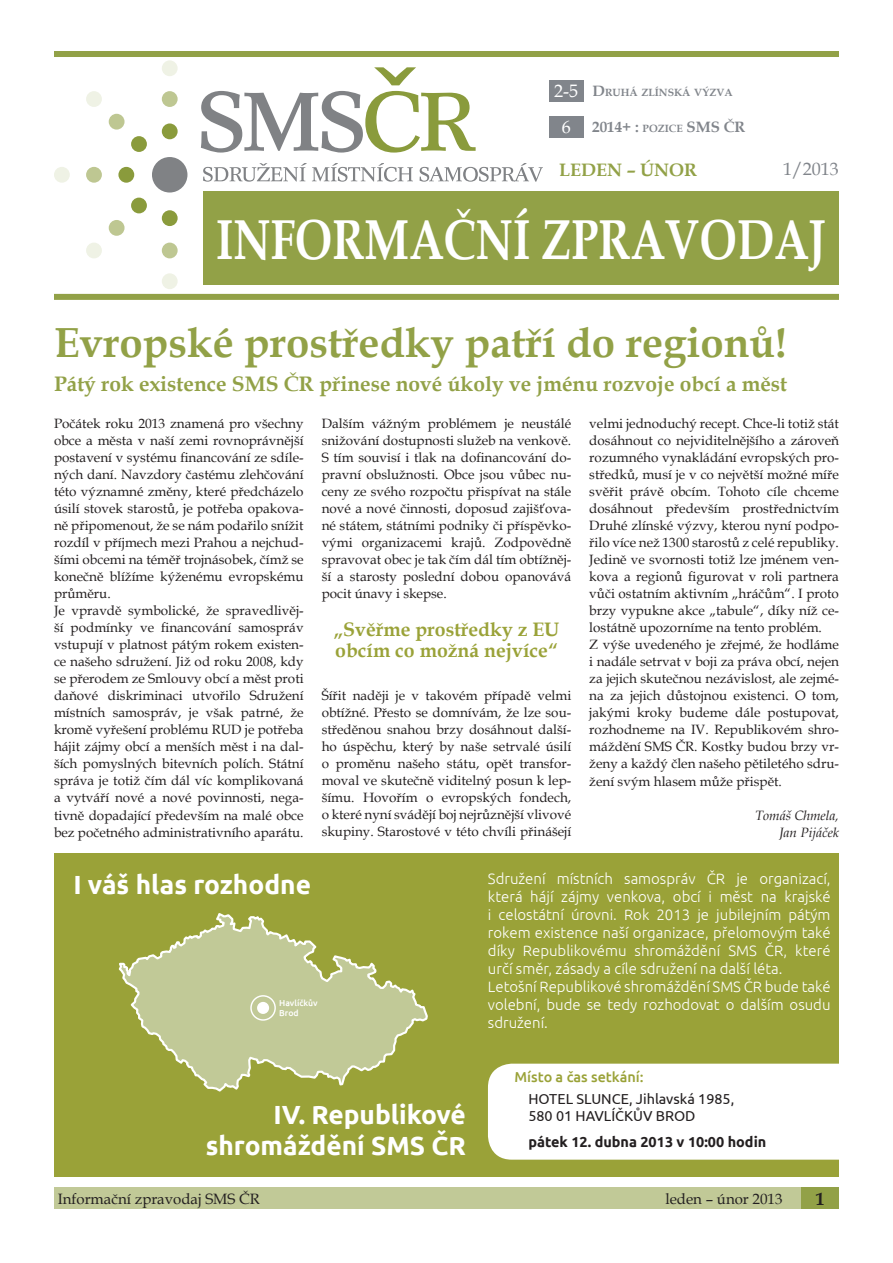
<style>
.page{position:relative;width:893px;height:1263px;background:#fff}
.page>*{position:absolute;margin:0;border:0;box-sizing:border-box;transform-origin:0 0}
.t1{font:700 56.25px "Book Antiqua";color:#fff;scale:.79 1}
.t2{font:700 42px "Book Antiqua";color:#92a147}
.t3{font:700 26.25px/31.5px "Ubuntu";color:#fff;text-align:right}
.t4{font:700 21px "Book Antiqua";color:#92a147}
.t5{font:700 19.5px/21px "Book Antiqua";color:#9aa238}
.t6{font:700 18px "Book Antiqua";color:#92a147}
.t7{font:18px "Book Antiqua";color:#81858b}
.t8{font:18px/36px "Book Antiqua";color:#fff;text-align:center}
.t9{font:700 18px "Book Antiqua";color:#231f20}
.t10{font:300 15px/18px "Ubuntu";color:#fff}
.t11{font:15px "Book Antiqua";color:#231f20}
.t12{font:700 15px "Book Antiqua";color:#81858b}
.t13{font:700 14.4px/26.2px "Ubuntu";color:#231f20}
.t14{font:14.4px/21.3px "Ubuntu";color:#231f20}
.t15{font:13.5px/17px "Book Antiqua";color:#231f20}
.t16{font:italic 13.5px/17px "Book Antiqua";color:#231f20;text-align:right}
.t17{font:700 10.5px "Book Antiqua";color:#81858b}
.t18{font:500 8.7px/10.4px "Ubuntu";color:#fff}
.s1{font-size:15px}
.s2{font-size:10.5px}
.s3{font-weight:500;color:#9aa238}
.s4{font-weight:400}
</style>
<div class="page">
<div style="left:54px;top:1187px;width:748px;height:22px;background:#c1c997"></div>
<div style="left:802px;top:1187px;width:37px;height:22px;background:#92a147"></div>
<svg style="left:201px;top:67px;width:275px;height:86px"></svg>
<svg style="left:203px;top:163px;width:340px;height:19px"></svg>
<div style="left:152px;top:157px;width:35px;height:36px;background:#808285;border-radius:50%"></div>
<div style="left:162px;top:123px;width:16px;height:16px;background:#8a9b3c;border-radius:50%"></div>
<div style="left:162px;top:91px;width:16px;height:16px;background:#bec792;border-radius:50%"></div>
<div style="left:162px;top:243px;width:16px;height:15px;background:#bec792;border-radius:50%"></div>
<div style="left:162px;top:210px;width:16px;height:16px;background:#8a9b3c;border-radius:50%"></div>
<div style="left:86px;top:167px;width:16px;height:16px;background:#bec792;border-radius:50%"></div>
<div style="left:118px;top:167px;width:16px;height:16px;background:#8a9b3c;border-radius:50%"></div>
<div style="left:86px;top:91px;width:16px;height:16px;background:#eff2e5;border-radius:50%"></div>
<div style="left:109px;top:114px;width:16px;height:16px;background:#bec792;border-radius:50%"></div>
<div style="left:131px;top:136px;width:16px;height:16px;background:#8a9b3c;border-radius:50%"></div>
<div style="left:86px;top:243px;width:16px;height:15px;background:#eff2e5;border-radius:50%"></div>
<div style="left:109px;top:220px;width:16px;height:16px;background:#bec792;border-radius:50%"></div>
<div style="left:131px;top:198px;width:16px;height:15px;background:#8a9b3c;border-radius:50%"></div>
<div style="left:162px;top:60px;width:16px;height:16px;background:#eff2e5;border-radius:50%"></div>
<div style="left:54px;top:167px;width:16px;height:16px;background:#eff2e5;border-radius:50%"></div>
<div style="left:162px;top:273px;width:16px;height:16px;background:#eff2e5;border-radius:50%"></div>
<div style="left:203px;top:192px;width:636px;height:93px;background:#92a147"></div>
<div style="left:54px;top:294px;width:785px;height:6px;background:#92a147"></div>
<div style="left:54px;top:51px;width:785px;height:6px;background:#92a147"></div>
<div style="left:549px;top:80px;width:35px;height:22px;background:#81858b"></div>
<div style="left:549px;top:116px;width:35px;height:22px;background:#81858b"></div>
<div style="left:54px;top:853px;width:785px;height:324px;background:#9aa238"></div>
<svg style="left:118px;top:913px;width:310px;height:179px"></svg>
<div style="left:250px;top:995px;width:26px;height:26px;border:1px solid #fff;border-radius:50%"></div>
<div style="left:257px;top:1002px;width:12px;height:12px;background:#fff;border-radius:50%"></div>
<div style="left:488px;top:1064px;width:351px;height:96px;background:#fff"></div>
<p class="t8" style="left:554px;top:73px;width:25px">2-5<br>6</p>
<p class="t17" style="left:592px;top:85px;width:142px"><span class="s1">D</span>RUHÁ ZLÍNSKÁ VÝZVA</p>
<p class="t12" style="left:592px;top:117px;width:155px">2014+ : <span class="s2">POZICE</span> SMS ČR</p>
<p class="t6" style="left:559px;top:158px;width:139px">LEDEN – ÚNOR</p>
<p class="t7" style="left:783px;top:157px;width:57px">1/2013</p>
<p class="t1" style="left:216px;top:201px;width:774px">INFORMAČNÍ ZPRAVODAJ</p>
<p class="t2" style="left:54px;top:314px;width:734px">Evropské prostředky patří do regionů!</p>
<p class="t4" style="left:54px;top:370px;width:735px">Pátý rok existence SMS ČR přinese nové úkoly ve jménu rozvoje obcí a měst</p>
<p class="t15" style="left:54px;top:415px;width:251px">Počátek roku 2013 znamená pro všechny obce a města v naší zemi rovnoprávnější postavení v systému financování ze sdíle&shy;ných daní. Navzdory častému zlehčování této významné změny, které předcházelo úsilí stovek starostů, je potřeba opakova&shy;ně připomenout, že se nám podařilo snížit rozdíl v příjmech mezi Prahou a nejchud&shy;šími obcemi na téměř trojnásobek, čímž se konečně blížíme kýženému evropskému průměru.<br>Je vpravdě symbolické, že spravedlivěj&shy;ší podmínky ve financování samospráv vstupují v platnost pátým rokem existen&shy;ce našeho sdružení. Již od roku 2008, kdy se přerodem ze Smlouvy obcí a měst proti daňové diskriminaci utvořilo Sdružení místních samospráv, je však patrné, že kromě vyřešení problému RUD je potřeba hájit zájmy obcí a menších měst i na dal&shy;ších pomyslných bitevních polích. Státní správa je totiž čím dál víc komplikovaná a vytváří nové a nové povinnosti, nega&shy;tivně dopadající především na malé obce bez početného administrativního aparátu.</p>
<p class="t15" style="left:322px;top:415px;width:251px;text-align:justify">Dalším vážným problémem je neustálé snižování dostupnosti služeb na venkově.<br>S tím souvisí i tlak na dofinancování do&shy;pravní obslužnosti. Obce jsou vůbec nu&shy;ceny ze svého rozpočtu přispívat na stále nové a nové činnosti, doposud zajišťova&shy;né státem, státními podniky či příspěvko&shy;vými organizacemi krajů. Zodpovědně spravovat obec je tak čím dál tím obtížněj&shy;ší a starosty poslední dobou opanovává pocit únavy i skepse.</p>
<p class="t5" style="left:334px;top:619px;width:227px">„Svěřme prostředky z EU obcím co možná nejvíce“</p>
<p class="t15" style="left:322px;top:687px;width:251px;text-align:justify">Šířit naději je v takovém případě velmi obtížné. Přesto se domnívám, že lze sou&shy;středěnou snahou brzy dosáhnout další&shy;ho úspěchu, který by naše setrvalé úsilí o proměnu našeho státu, opět transfor&shy;moval ve skutečně viditelný posun k lep&shy;šímu. Hovořím o evropských fondech, o které nyní svádějí boj nejrůznější vlivové skupiny. Starostové v této chvíli přinášejí</p>
<p class="t15" style="left:589px;top:415px;width:251px">velmi jednoduchý recept. Chce-li totiž stát dosáhnout co nejviditelnějšího a zároveň rozumného vynakládání evropských pro&shy;středků, musí je v co největší možné míře svěřit právě obcím. Tohoto cíle chceme dosáhnout především prostřednictvím Druhé zlínské výzvy, kterou nyní podpo&shy;řilo více než 1300 starostů z celé republiky.<br>Jedině ve svornosti totiž lze jménem ven&shy;kova a regionů figurovat v roli partnera vůči ostatním aktivním „hráčům“. I proto brzy vypukne akce „tabule“, díky níž ce&shy;lostátně upozorníme na tento problém.<br>Z výše uvedeného je zřejmé, že hodláme i nadále setrvat v boji za práva obcí, nejen za jejich skutečnou nezávislost, ale zejmé&shy;na za jejich důstojnou existenci. O tom, jakými kroky budeme dále postupovat, rozhodneme na IV. Republikovém shro&shy;máždění SMS ČR. Kostky budou brzy vr&shy;ženy a každý člen našeho pětiletého sdru&shy;žení svým hlasem může přispět.</p>
<p class="t16" style="left:755px;top:806px;width:85px">Tomáš Chmela,<br>Jan Pijáček</p>
<p class="t3" style="left:73px;top:869px;width:239px">I váš hlas rozhodne</p>
<p class="t18" style="left:279px;top:997px;width:40px">Havlíčkův<br>Brod</p>
<p class="t3" style="left:206px;top:1098px;width:262px">IV. Republikové shromáždění SMS ČR</p>
<p class="t10" style="left:488px;top:869px;width:344px">Sdružení místních samospráv ČR je organizací, která hájí zájmy venkova, obcí i měst na krajské i celostátní úrovni. Rok 2013 je jubilejním pátým rokem existence naší organizace, přelomovým také díky Republikovému shromáždění SMS ČR, které určí směr, zásady a cíle sdružení na další léta.<br>Letošní Republikové shromáždění SMS ČR bude také volební, bude se tedy rozhodovat o dalším osudu sdružení.</p>
<p class="t14" style="left:528px;top:1066px;width:207px;text-indent:-14px"><span class="s3">Místo a čas setkání:<br></span>HOTEL SLUNCE, Jihlavská 1985,</p>
<p class="t13" style="left:528px;top:1102px;width:239px"><span class="s4">580 01 HAVLÍČKŮV BROD<br></span>pátek 12. dubna 2013 v 10:00 hodin</p>
<p class="t11" style="left:58px;top:1188px;width:203px">Informační zpravodaj SMS ČR</p>
<p class="t11" style="left:665px;top:1188px;width:119px">leden – únor 2013</p>
<p class="t9" style="left:816px;top:1186px;width:10px">1</p>
</div>
